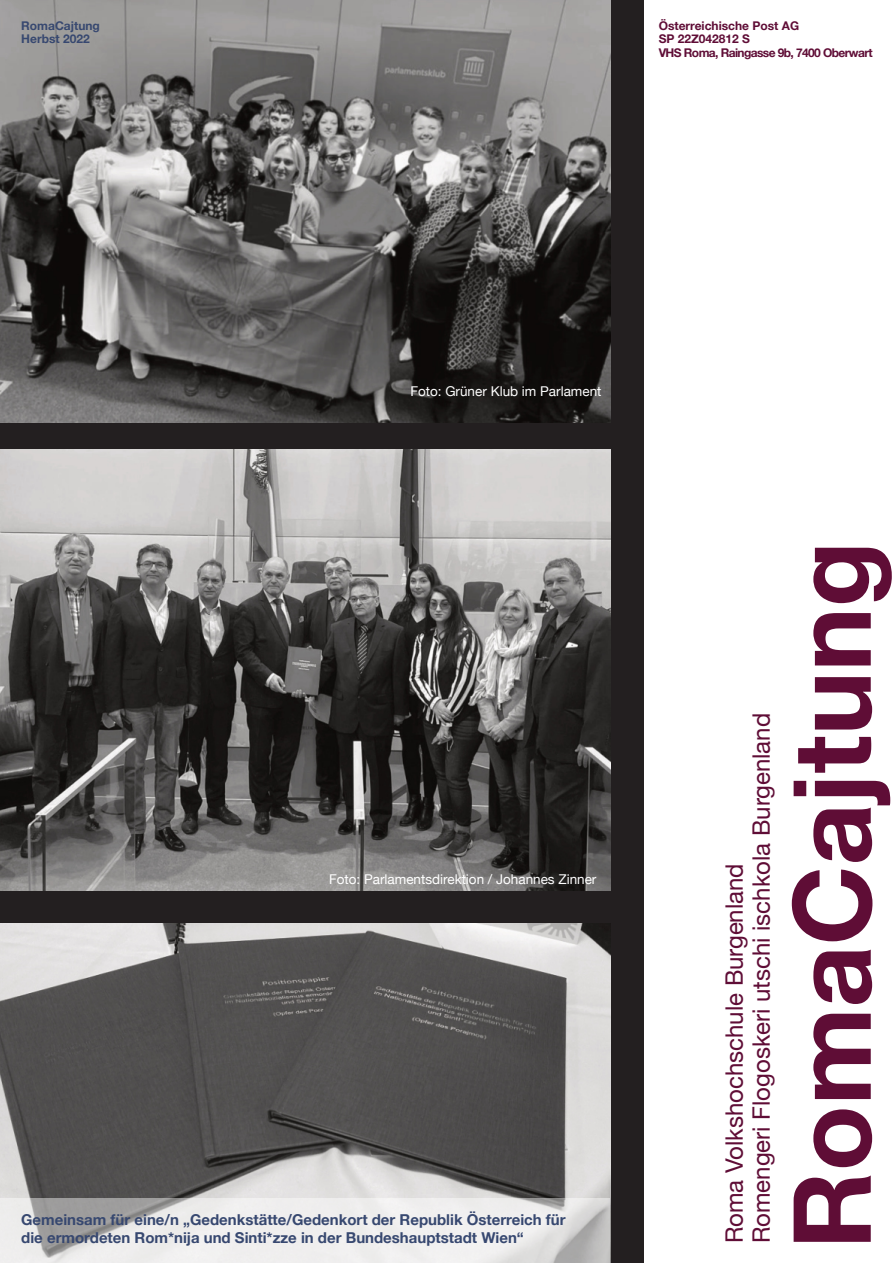
<style>
.page{position:relative;width:893px;height:1263px;background:#fff}
.page>*{position:absolute;margin:0;border:0;box-sizing:border-box;transform-origin:0 0}
.t1{font:700 108px "Helvetica Neue";color:#5f0d36}
.t2{font:24px/27px "Helvetica Neue";color:#5f0d36}
.t3{font:700 15px/18px "Helvetica Neue";color:#374870}
.t4{font:13.5px "Helvetica Neue";color:#fff}
.t5{font:700 12px/13.5px "Helvetica Neue";color:#5f0d36}
.t6{font:700 12px/13.5px "Helvetica Neue";color:#374870}
</style>
<div class="page">
<div style="left:0;top:0;width:643px;height:1263px;background:#231f20"></div>
<img style="left:0;top:923px;width:610px;height:275px">
<div style="left:0;top:1198px;width:610px;height:65px;background:#fff;opacity:.45"></div>
<img style="left:0;top:449px;width:610px;height:441px">
<img style="left:0;top:0;width:610px;height:423px">
<p class="t6" style="left:21px;top:19px;width:80px">RomaCajtung<br>Herbst 2022</p>
<p class="t5" style="left:659px;top:19px;width:215px">Österreichische Post AG<br>SP 22Z042812 S<br>VHS Roma, Raingasse 9b, 7400 Oberwart</p>
<p class="t4" style="left:410px;top:383px;width:193px">Foto: Grüner Klub im Parlament</p>
<p class="t4" style="left:329px;top:871px;width:269px">Foto: Parlamentsdirektion / Johannes Zinner</p>
<p class="t3" style="left:21px;top:1210px;width:546px">Gemeinsam für eine/n „Gedenkstätte/Gedenkort der Republik Österreich für die ermordeten Rom*nĳa und Sinti*zze in der Bundeshauptstadt Wien“</p>
<h2 class="t2" style="left:720px;top:1243px;width:532px;rotate:-90deg">Roma Volkshochschule Burgenland<br>Romengeri Flogoskeri utschi ischkola Burgenland</h2>
<h1 class="t1" style="left:765px;top:1249px;width:709px;rotate:-90deg">RomaCajtung</h1>
</div>
